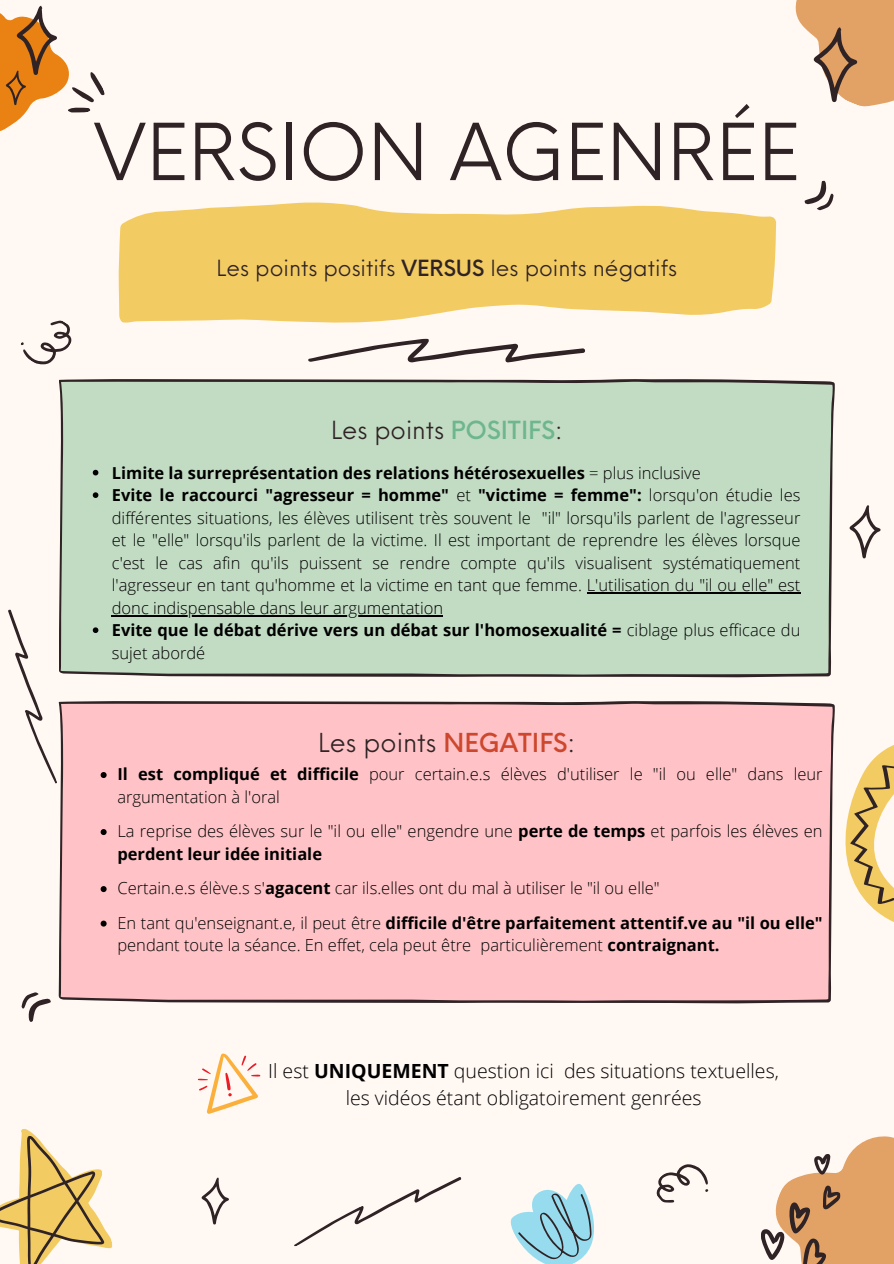
<style>
.page{position:relative;width:894px;height:1264px;background:#fff}
.page>*{position:absolute;margin:0;border:0;box-sizing:border-box;transform-origin:0 0}
.t1{font:76.5px "Neue Einstellung";color:#2f2325}
.t2{font:25.5px "Neue Einstellung";color:#2f2325}
.t3{font:24.3px "Neue Einstellung";color:#2f2325}
.t4{font:21.75px "Neue Einstellung";color:#2f2325}
.t5{font:300 19.5px/27px "Open Sans";color:#000;text-align:center}
.t6{font:300 16.5px/22.5px "Open Sans";color:#000}
.s1{font-weight:500}
.s2{font-weight:500;color:#6db68e}
.s3{font-weight:700}
.s4{font-weight:500;color:#cd472d}
</style>
<div class="page">
<div style="left:0;top:0;width:893px;height:1263px;background:#fff8f3"></div>
<svg style="left:8px;top:609px;width:49px;height:175px"></svg>
<div style="left:59px;top:701px;width:775px;height:302px;background:#ffc3c7"></div>
<svg style="left:118px;top:202px;width:658px;height:121px;background:#f4d176"></svg>
<svg style="left:308px;top:338px;width:277px;height:25px"></svg>
<div style="left:59px;top:379px;width:775px;height:298px;background:#c2dbc3"></div>
<svg style="left:761px;top:1136px;width:132px;height:127px"></svg>
<svg style="left:795px;top:0;width:98px;height:107px"></svg>
<svg style="left:849px;top:505px;width:31px;height:53px"></svg>
<svg style="left:804px;top:180px;width:30px;height:31px"></svg>
<svg style="left:21px;top:992px;width:30px;height:30px"></svg>
<svg style="left:0;top:1129px;width:112px;height:134px"></svg>
<svg style="left:201px;top:1177px;width:28px;height:47px"></svg>
<svg style="left:294px;top:1177px;width:168px;height:69px"></svg>
<svg style="left:0;top:6px;width:105px;height:125px"></svg>
<svg style="left:510px;top:1184px;width:84px;height:79px"></svg>
<svg style="left:656px;top:1164px;width:53px;height:39px"></svg>
<svg style="left:20px;top:320px;width:52px;height:45px"></svg>
<svg style="left:812px;top:709px;width:81px;height:218px"></svg>
<svg style="left:93px;top:470px;width:5px;height:5px"></svg>
<svg style="left:93px;top:492px;width:5px;height:6px"></svg>
<hr style="left:586px;top:592px;width:214px;height:1px;background:#000">
<hr style="left:112px;top:615px;width:331px;height:1px;background:#000">
<svg style="left:93px;top:627px;width:5px;height:6px"></svg>
<svg style="left:101px;top:772px;width:6px;height:6px"></svg>
<svg style="left:101px;top:829px;width:6px;height:6px"></svg>
<svg style="left:101px;top:886px;width:6px;height:6px"></svg>
<svg style="left:101px;top:920px;width:6px;height:6px"></svg>
<svg style="left:197px;top:1053px;width:63px;height:61px"></svg>
<h1 class="t1" style="left:94px;top:84px;width:707px">VERSION AGENRÉE</h1>
<h3 class="t4" style="left:216px;top:248px;width:462px">Les points positifs <span class="s1">VERSUS</span> les points négatifs</h3>
<h3 class="t3" style="left:331px;top:408px;width:233px">Les points <span class="s2">POSITIFS</span>:</h3>
<p class="t6" style="left:112px;top:461px;width:690px"><span class="s3">Limite la surreprésentation des relations hétérosexuelles</span> = plus inclusive<br><span class="s3">Evite le raccourci "agresseur = homme"</span> et <span class="s3">"victime = femme":</span> lorsqu'on étudie les différentes situations, les élèves utilisent très souvent le "il" lorsqu'ils parlent de l'agresseur et le "elle" lorsqu'ils parlent de la victime. Il est important de reprendre les élèves lorsque c'est le cas afin qu'ils puissent se rendre compte qu'ils visualisent systématiquement l'agresseur en tant qu'homme et la victime en tant que femme. L'utilisation du "il ou elle" est donc indispensable dans leur argumentation<br><span class="s3">Evite que le débat dérive vers un débat sur l'homosexualité =</span> ciblage plus efficace du sujet abordé</p>
<h2 class="t2" style="left:318px;top:719px;width:258px">Les points <span class="s4">NEGATIFS</span>:</h2>
<p class="t6" style="left:117px;top:762px;width:706px"><span class="s3">Il est compliqué et difficile</span> pour certain.e.s élèves d'utiliser le "il ou elle" dans leur argumentation à l'oral</p>
<p class="t6" style="left:117px;top:819px;width:706px">La reprise des élèves sur le "il ou elle" engendre une <span class="s3">perte de temps</span> et parfois les élèves en <span class="s3">perdent leur idée initiale</span></p>
<p class="t6" style="left:117px;top:870px;width:706px;line-height:34.5px">Certain.e.s élève.s s'<span class="s3">agacent</span> car ils.elles ont du mal à utiliser le "il ou elle"<br>En tant qu'enseignant.e, il peut être <span class="s3">difficile d'être parfaitement attentif.ve au "il ou elle"</span></p>
<p class="t6" style="left:117px;top:933px;width:603px">pendant toute la séance. En effet, cela peut être particulièrement <span class="s3">contraignant.</span></p>
<p class="t5" style="left:268px;top:1056px;width:512px">Il est <span class="s3">UNIQUEMENT</span> question ici des situations textuelles, les vidéos étant obligatoirement genrées</p>
</div>
